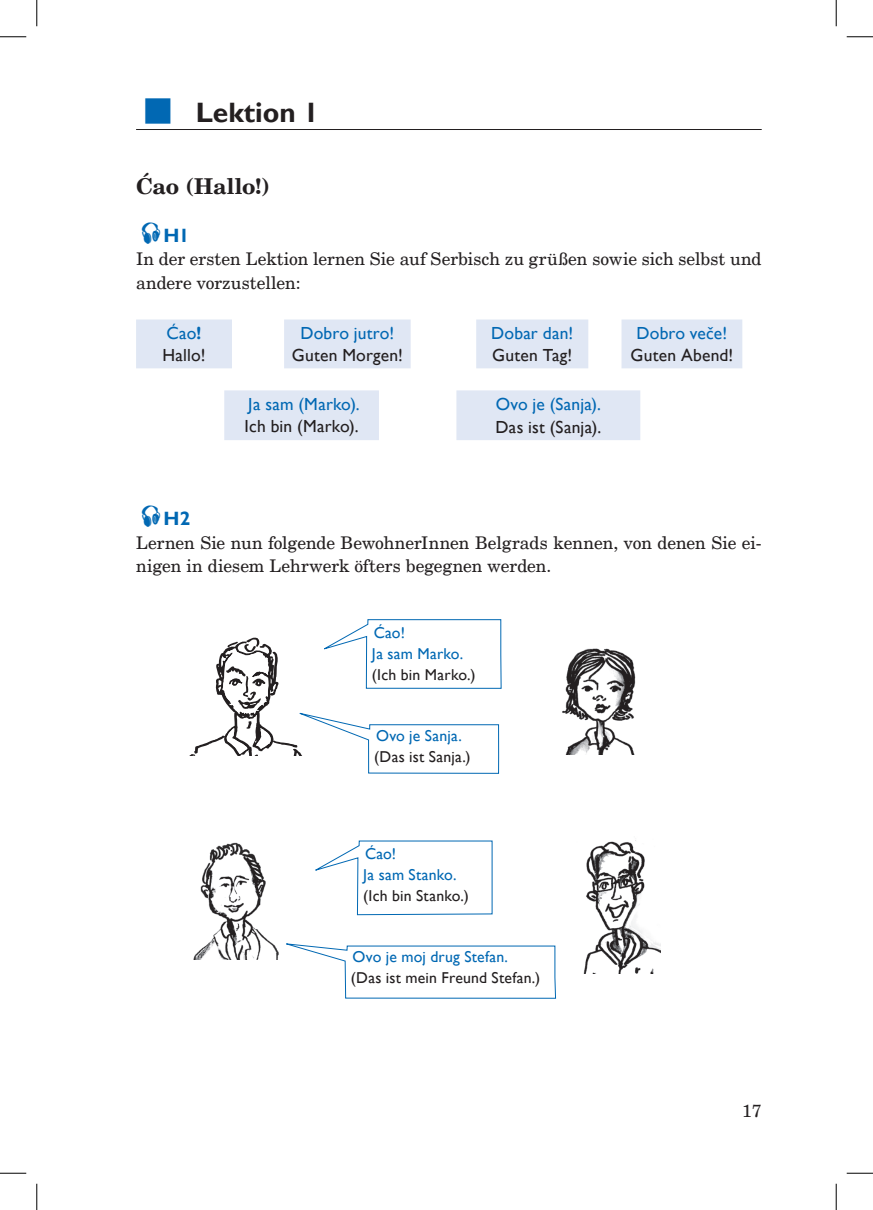
<style>
.page{position:relative;width:873px;height:1210px;background:#fff}
.page>*{position:absolute;margin:0;border:0;box-sizing:border-box;transform-origin:0 0}
.t1{font:700 28px "Gill Sans";color:#231f20}
.t2{font:700 21.88px "New Century Schlbk";letter-spacing:-.005em;color:#231f20}
.t3{font:700 19.25px "Gill Sans";color:#0168b3}
.t4{font:17.5px/23.6px "New Century Schlbk";letter-spacing:-.005em;color:#231f20}
.t5{font:17.5px/22.8px "Gill Sans";letter-spacing:.015em;color:#231f20}
.t6{font:17.5px "Gill Sans";letter-spacing:.01em;color:#0168b3}
.t7{font:15.75px "Gill Sans";letter-spacing:.015em;color:#231f20}
.t8{font:15.75px/21px "Gill Sans";letter-spacing:.015em;color:#0168b3}
.s1{color:#0168b3}
.s2{font-weight:700;color:#0168b3}
</style>
<div class="page">
<hr style="left:136px;top:129px;width:625px;height:1px;background:#231f20">
<svg style="left:136px;top:319px;width:606px;height:49px"></svg>
<svg style="left:224px;top:390px;width:416px;height:50px"></svg>
<img style="left:562px;top:648px;width:74px;height:106px">
<img style="left:193px;top:842px;width:86px;height:117px">
<img style="left:583px;top:840px;width:77px;height:133px">
<svg style="left:189px;top:619px;width:312px;height:155px"></svg>
<svg style="left:315px;top:840px;width:177px;height:75px"></svg>
<svg style="left:286px;top:943px;width:270px;height:55px"></svg>
<svg style="left:0;top:36px;width:26px;height:1px"></svg>
<svg style="left:846px;top:36px;width:26px;height:1px"></svg>
<svg style="left:0;top:1172px;width:26px;height:1px"></svg>
<svg style="left:846px;top:1172px;width:26px;height:1px"></svg>
<svg style="left:36px;top:0;width:1px;height:26px"></svg>
<svg style="left:36px;top:1183px;width:1px;height:26px"></svg>
<svg style="left:835px;top:0;width:1px;height:26px"></svg>
<svg style="left:835px;top:1183px;width:1px;height:26px"></svg>
<h1 class="t1" style="left:195px;top:95px;width:125px">Lektion 1</h1>
<p class="t2" style="left:136px;top:173px;width:135px">Ćao (Hallo!)</p>
<p class="t3" style="left:163px;top:223px;width:27px">H1</p>
<p class="t4" style="left:136px;top:247px;width:626px">In der ersten Lektion lernen Sie auf Serbisch zu grüßen sowie sich selbst und andere vorzustellen:</p>
<p class="t5" style="left:162px;top:322px;width:45px"><span class="s1">Ćao</span><span class="s2">!<br></span>Hallo!</p>
<p class="t6" style="left:300px;top:322px;width:95px">Dobro jutro!</p>
<p class="t6" style="left:636px;top:322px;width:92px">Dobro veče!</p>
<p class="t5" style="left:630px;top:344px;width:104px">Guten Abend!</p>
<p class="t6" style="left:491px;top:322px;width:83px">Dobar dan!</p>
<p class="t5" style="left:492px;top:344px;width:81px">Guten Tag!</p>
<p class="t5" style="left:292px;top:344px;width:112px">Guten Morgen!</p>
<p class="t6" style="left:248px;top:393px;width:113px">Ja sam (Marko).</p>
<p class="t5" style="left:244px;top:415px;width:115px">Ich bin (Marko).</p>
<p class="t6" style="left:495px;top:394px;width:106px">Ovo je (Sanja).</p>
<p class="t5" style="left:495px;top:416px;width:107px">Das ist (Sanja).</p>
<p class="t3" style="left:163px;top:507px;width:28px">H2</p>
<p class="t4" style="left:136px;top:531px;width:627px">Lernen Sie nun folgende BewohnerInnen Belgrads kennen, von denen Sie ei&shy;nigen in diesem Lehrwerk öfters begegnen werden.</p>
<p class="t8" style="left:372px;top:622px;width:93px">Ćao!<br>Ja sam Marko.</p>
<p class="t7" style="left:372px;top:665px;width:105px">(Ich bin Marko.)</p>
<p class="t8" style="left:376px;top:725px;width:87px">Ovo je Sanja.</p>
<p class="t7" style="left:374px;top:747px;width:98px">(Das ist Sanja.)</p>
<p class="t8" style="left:363px;top:843px;width:95px">Ćao!<br>Ja sam Stanko.</p>
<p class="t7" style="left:363px;top:886px;width:107px">(Ich bin Stanko.)</p>
<p class="t8" style="left:352px;top:946px;width:157px">Ovo je moj drug Stefan.</p>
<p class="t7" style="left:351px;top:968px;width:191px">(Das ist mein Freund Stefan.)</p>
<p class="t4" style="left:742px;top:1098px;width:21px">17</p>
</div>
